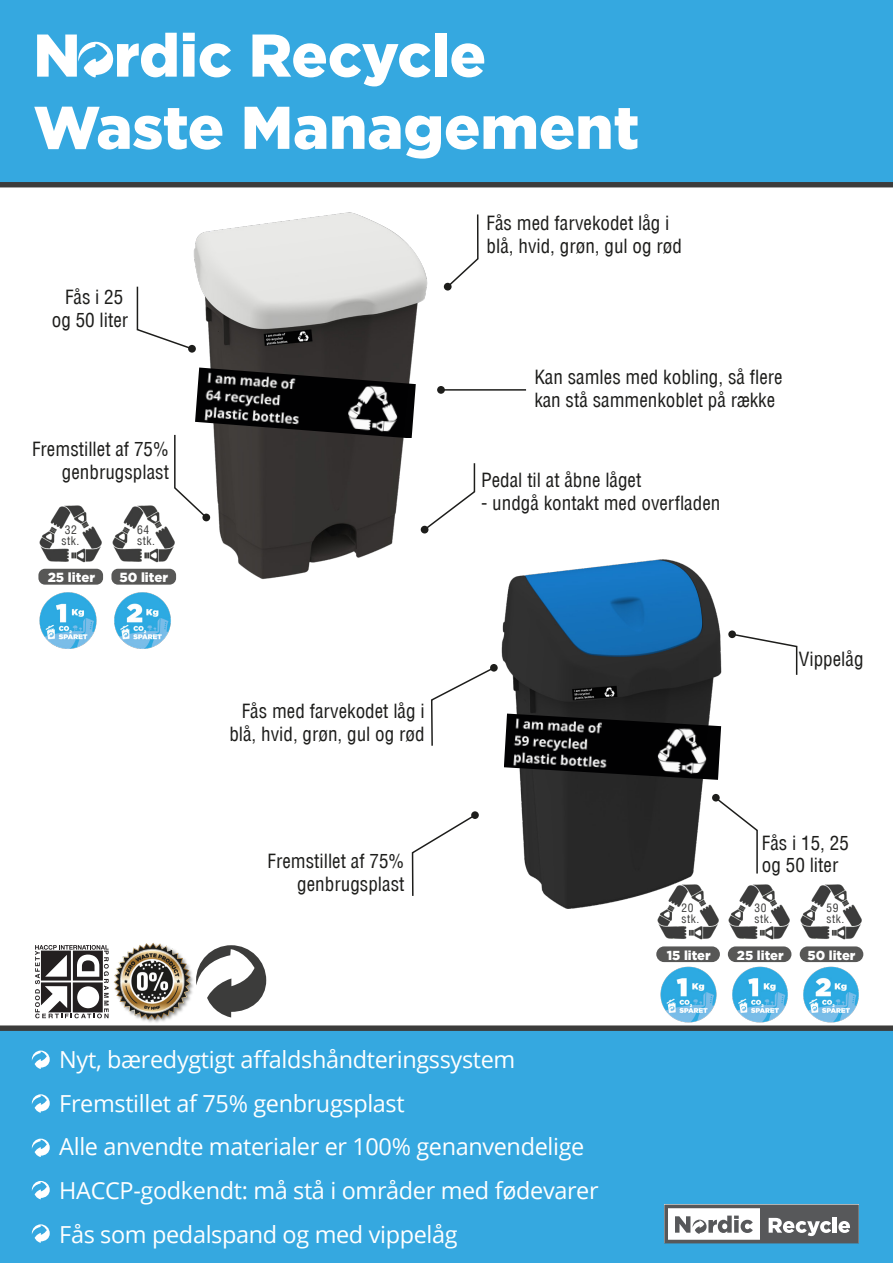
<style>
.page{position:relative;width:893px;height:1263px;background:#fff}
.page>*{position:absolute;margin:0;border:0;box-sizing:border-box;transform-origin:0 0}
.t1{font:900 60.15px/72.2px "Gotham";color:#fff}
.t2{font:23.55px/43.7px "Open Sans";letter-spacing:-.015em;color:#fff}
.t3{font:condensed 19.05px/23px "Helvetica LT";color:#1d1d1b}
.t4{font:900 13.2px "Gotham";color:#fff}
.t5{font:900 13.05px "Gotham";color:#fff}
.t6{font:condensed 11.55px/11.6px "Helvetica LT";letter-spacing:.045em;color:#3c3c3b}
.t7{font:condensed 11.4px/11.4px "Helvetica LT";letter-spacing:.045em;color:#3c3c3b}
</style>
<div class="page">
<div style="left:0;top:0;width:893px;height:185px;background:#35a8e0"></div>
<svg style="left:78px;top:41px;width:36px;height:37px"></svg>
<div style="left:0;top:182px;width:893px;height:5px;background:#3c3c3b"></div>
<div style="left:0;top:1029px;width:893px;height:234px;background:#35a8e0"></div>
<img style="left:146px;top:580px;width:30px;height:69px">
<img style="left:38px;top:580px;width:108px;height:69px">
<img style="left:38px;top:212px;width:489px;height:368px">
<img style="left:195px;top:367px;width:221px;height:71px">
<img style="left:801px;top:908px;width:61px;height:32px">
<img style="left:729px;top:908px;width:61px;height:32px">
<img style="left:657px;top:908px;width:62px;height:32px">
<img style="left:656px;top:946px;width:27px;height:76px">
<img style="left:683px;top:946px;width:71px;height:77px">
<img style="left:754px;top:946px;width:110px;height:77px">
<img style="left:302px;top:560px;width:554px;height:348px">
<img style="left:504px;top:713px;width:217px;height:67px">
<svg style="left:32px;top:1050px;width:18px;height:19px"></svg>
<svg style="left:32px;top:1094px;width:18px;height:19px"></svg>
<svg style="left:32px;top:1139px;width:18px;height:18px"></svg>
<svg style="left:32px;top:1181px;width:18px;height:18px"></svg>
<svg style="left:32px;top:1224px;width:18px;height:19px"></svg>
<svg style="left:0;top:1025px;width:893px;height:6px;background:#4b4d4c"></svg>
<svg style="left:35px;top:945px;width:70px;height:73px"></svg>
<svg style="left:199px;top:945px;width:67px;height:72px"></svg>
<img style="left:105px;top:942px;width:94px;height:81px">
<svg style="left:664px;top:1204px;width:195px;height:39px;background:#999a9b"></svg>
<h1 class="t1" style="left:33px;top:18px;width:607px">N rdic Recycle<br>Waste Management</h1>
<p class="t3" style="left:52px;top:285px;width:78px;text-align:center">Fås i 25 og 50 liter</p>
<p class="t3" style="left:32px;top:437px;width:138px;text-align:right">Fremstillet af 75% genbrugsplast</p>
<p class="t6" style="left:61px;top:524px;width:19px">32 stk.</p>
<p class="t4" style="left:48px;top:570px;width:49px">25 liter</p>
<p class="t6" style="left:137px;top:524px;width:19px">64 stk.</p>
<p class="t4" style="left:119px;top:570px;width:50px">50 liter</p>
<p class="t3" style="left:229px;top:699px;width:197px;text-align:right">Fås med farvekodet låg i blå, hvid, grøn, gul og rød</p>
<p class="t3" style="left:268px;top:849px;width:138px;text-align:right">Fremstillet af 75% genbrugsplast</p>
<p class="t3" style="left:487px;top:212px;width:197px">Fås med farvekodet låg i blå, hvid, grøn, gul og rød</p>
<p class="t3" style="left:534px;top:366px;width:250px">Kan samles med kobling, så flere kan stå sammenkoblet på række</p>
<p class="t3" style="left:481px;top:468px;width:162px">Pedal til at åbne låget</p>
<p class="t3" style="left:481px;top:491px;width:241px">- undgå kontakt med overfladen</p>
<p class="t3" style="left:799px;top:648px;width:66px">Vippelåg</p>
<p class="t7" style="left:682px;top:902px;width:19px">20 stk.</p>
<p class="t5" style="left:667px;top:947px;width:45px">15 liter</p>
<p class="t3" style="left:762px;top:831px;width:89px">Fås i 15, 25 og 50 liter</p>
<p class="t7" style="left:754px;top:902px;width:19px">30 stk.</p>
<p class="t5" style="left:737px;top:947px;width:48px">25 liter</p>
<p class="t7" style="left:826px;top:902px;width:19px">59 stk.</p>
<p class="t5" style="left:807px;top:947px;width:50px">50 liter</p>
<p class="t2" style="left:59px;top:1037px;width:541px">Nyt, bæredygtigt affaldshåndteringssystem Fremstillet af 75% genbrugsplast<br>Alle anvendte materialer er 100% genanvendelige HACCP-godkendt: må stå i områder med fødevarer Fås som pedalspand og med vippelåg</p>
</div>
